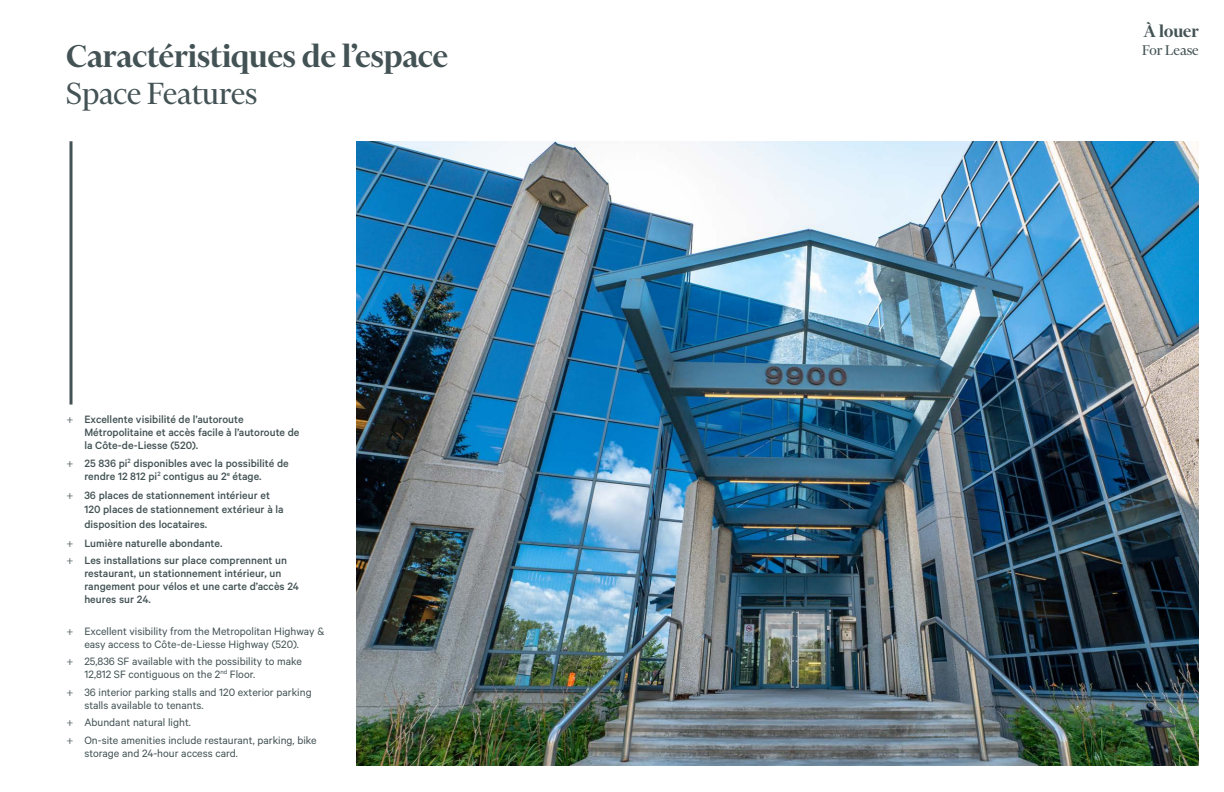
<style>
.page{position:relative;width:1224px;height:792px;background:#fff}
.page>*{position:absolute;margin:0;border:0;box-sizing:border-box;transform-origin:0 0}
.Subheading_Large{font:600 36px "Financier Display";color:#435254}
.Subheading_Large-2{font:35px "Financier Display";color:#435254}
.t1{font:600 19.3px "Financier Display";color:#435254}
.t2{font:16.1px "Financier Display";color:#435254}
.t3{font:500 12px/13px "Calibre";color:#435254}
.t4{font:12px/13px "Calibre";color:#435254}
.s1{font-family:"Minion Pro";font-weight:400}
.s2{font-family:"Minion Pro"}
</style>
<div class="page">
<img style="left:356px;top:141px;width:843px;height:625px">
<hr style="left:70px;top:141px;width:3px;height:264px;background:#435254">
<p class="Subheading_Large" style="left:66px;top:32px;width:383px">Caractéristiques de l’espace</p>
<p class="Subheading_Large-2" style="left:66px;top:75px;width:193px">Space Features</p>
<p class="t3" style="left:84px;top:413px;width:217px;text-indent:-18px"><span class="s1">+</span> Excellente visibilité de l’autoroute<br>Métropolitaine et accès facile à l’autoroute de la Côte-de-Liesse (520).</p>
<p class="t3" style="left:84px;top:456px;width:206px;text-indent:-18px"><span class="s1">+</span> 25 836 pi<sup>2</sup> disponibles avec la possibilité de rendre 12 812 pi<sup>2</sup> contigus au 2<sup>e</sup> étage.</p>
<p class="t3" style="left:84px;top:488px;width:201px;line-height:14.4px;text-indent:-18px"><span class="s1">+</span> 36 places de stationnement intérieur et<br>120 places de stationnement extérieur à la disposition des locataires.</p>
<p class="t3" style="left:66px;top:536px;width:158px"><span class="s1">+</span> Lumière naturelle abondante.</p>
<p class="t3" style="left:84px;top:554px;width:216px;text-indent:-18px"><span class="s1">+</span> Les installations sur place comprennent un restaurant, un stationnement intérieur, un rangement pour vélos et une carte d’accès 24 heures sur 24.</p>
<p class="t4" style="left:84px;top:624px;width:242px;text-indent:-18px"><span class="s2">+</span> Excellent visibility from the Metropolitan Highway &amp; easy access to Côte-de-Liesse Highway (520).</p>
<p class="t4" style="left:84px;top:655px;width:219px;text-indent:-18px"><span class="s2">+</span> 25,836 SF available with the possibility to make<br>12,812 SF contiguous on the 2<sup>nd</sup> Floor.</p>
<p class="t4" style="left:84px;top:685px;width:229px;text-indent:-18px"><span class="s2">+</span> 36 interior parking stalls and 120 exterior parking stalls available to tenants.</p>
<p class="t4" style="left:66px;top:716px;width:126px"><span class="s2">+</span> Abundant natural light.</p>
<p class="t4" style="left:84px;top:733px;width:234px;text-indent:-18px"><span class="s2">+</span> On-site amenities include restaurant, parking, bike storage and 24-hour access card.</p>
<p class="t1" style="left:1144px;top:18px;width:57px">À louer</p>
<p class="t2" style="left:1142px;top:41px;width:58px">For Lease</p>
</div>
